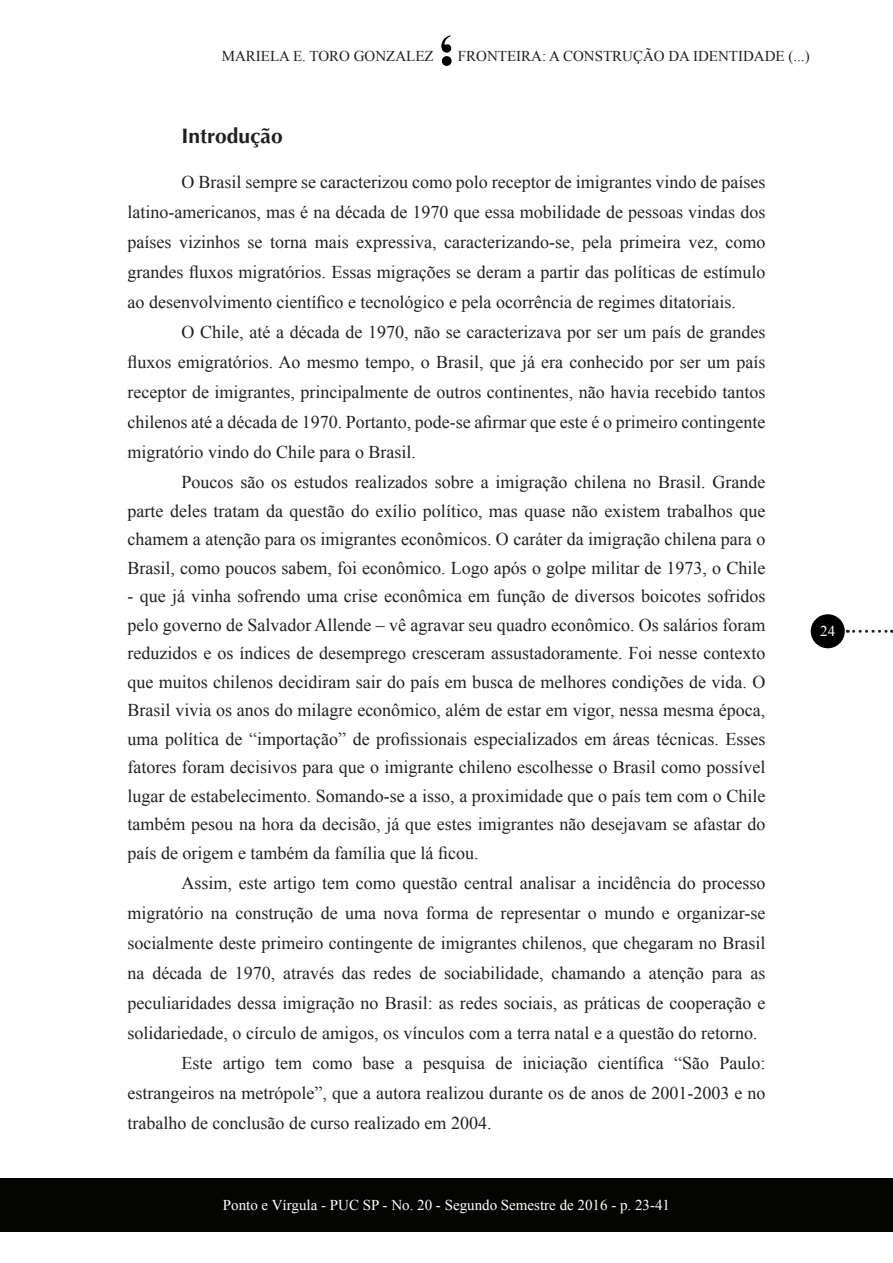
<style>
.page{position:relative;width:893px;height:1263px;background:#fff}
.page>*{position:absolute;margin:0;border:0;box-sizing:border-box;transform-origin:0 0}
.t1{font:700 21px "Optima";color:#231f20}
.t2{font:18px/28.5px "Times New Roman";color:#231f20;text-align:justify}
.t3{font:15px "Times New Roman";color:#231f20}
.t4{font:15px "Times New Roman";color:#fff}
</style>
<div class="page">
<svg style="left:441px;top:35px;width:11px;height:31px"></svg>
<div style="left:0;top:1178px;width:893px;height:54px;background:#040503"></div>
<div style="left:811px;top:614px;width:34px;height:34px;background:#000;border-radius:50%"></div>
<svg style="left:854px;top:630px;width:38px;height:3px"></svg>
<p class="t3" style="left:222px;top:46px;width:213px">MARIELA E. TORO GONZALEZ</p>
<p class="t3" style="left:458px;top:46px;width:353px">FRONTEIRA: A CONSTRUÇÃO DA IDENTIDADE (...)</p>
<p class="t1" style="left:182px;top:124px;width:103px">Introdução</p>
<p class="t2" style="left:128px;top:167px;width:639px;line-height:30px;text-indent:54px">O Brasil sempre se caracterizou como polo receptor de imigrantes vindo de países latino-americanos, mas é na década de 1970 que essa mobilidade de pessoas vindas dos países vizinhos se torna mais expressiva, caracterizando-se, pela primeira vez, como grandes fluxos migratórios. Essas migrações se deram a partir das políticas de estímulo ao desenvolvimento científico e tecnológico e pela ocorrência de regimes ditatoriais.</p>
<p class="t2" style="left:128px;top:317px;width:639px;line-height:30px;text-indent:54px">O Chile, até a década de 1970, não se caracterizava por ser um país de grandes fluxos emigratórios. Ao mesmo tempo, o Brasil, que já era conhecido por ser um país receptor de imigrantes, principalmente de outros continentes, não havia recebido tantos chilenos até a década de 1970. Portanto, pode-se afirmar que este é o primeiro contingente migratório vindo do Chile para o Brasil.</p>
<p class="t2" style="left:128px;top:468px;width:639px;text-indent:54px">Poucos são os estudos realizados sobre a imigração chilena no Brasil. Grande parte deles tratam da questão do exílio político, mas quase não existem trabalhos que chamem a atenção para os imigrantes econômicos. O caráter da imigração chilena para o Brasil, como poucos sabem, foi econômico. Logo após o golpe militar de 1973, o Chile</p>
<p class="t2" style="left:128px;top:582px;width:639px">- que já vinha sofrendo uma crise econômica em função de diversos boicotes sofridos pelo governo de Salvador Allende – vê agravar seu quadro econômico. Os salários foram reduzidos e os índices de desemprego cresceram assustadoramente. Foi nesse contexto que muitos chilenos decidiram sair do país em busca de melhores condições de vida. O Brasil vivia os anos do milagre econômico, além de estar em vigor, nessa mesma época, uma política de “importação” de profissionais especializados em áreas técnicas. Esses fatores foram decisivos para que o imigrante chileno escolhesse o Brasil como possível lugar de estabelecimento. Somando-se a isso, a proximidade que o país tem com o Chile também pesou na hora da decisão, já que estes imigrantes não desejavam se afastar do país de origem e também da família que lá ficou.</p>
<p class="t2" style="left:182px;top:868px;width:585px">Assim, este artigo tem como questão central analisar a incidência do processo</p>
<p class="t2" style="left:128px;top:898px;width:639px">migratório na construção de uma nova forma de representar o mundo e organizar-se</p>
<p class="t2" style="left:128px;top:928px;width:639px">socialmente deste primeiro contingente de imigrantes chilenos, que chegaram no Brasil</p>
<p class="t2" style="left:128px;top:958px;width:639px">na década de 1970, através das redes de sociabilidade, chamando a atenção para as</p>
<p class="t2" style="left:128px;top:988px;width:639px">peculiaridades dessa imigração no Brasil: as redes sociais, as práticas de cooperação e</p>
<p class="t2" style="left:128px;top:1018px;width:631px">solidariedade, o círculo de amigos, os vínculos com a terra natal e a questão do retorno.</p>
<p class="t2" style="left:182px;top:1048px;width:585px">Este artigo tem como base a pesquisa de iniciação científica “São Paulo:</p>
<p class="t2" style="left:128px;top:1078px;width:639px">estrangeiros na metrópole”, que a autora realizou durante os de anos de 2001-2003 e no</p>
<p class="t2" style="left:128px;top:1108px;width:365px">trabalho de conclusão de curso realizado em 2004.</p>
<p class="t4" style="left:820px;top:621px;width:16px">24</p>
<p class="t4" style="left:223px;top:1195px;width:449px">Ponto e Vírgula - PUC SP - No. 20 - Segundo Semestre de 2016 - p. 23-41</p>
</div>
